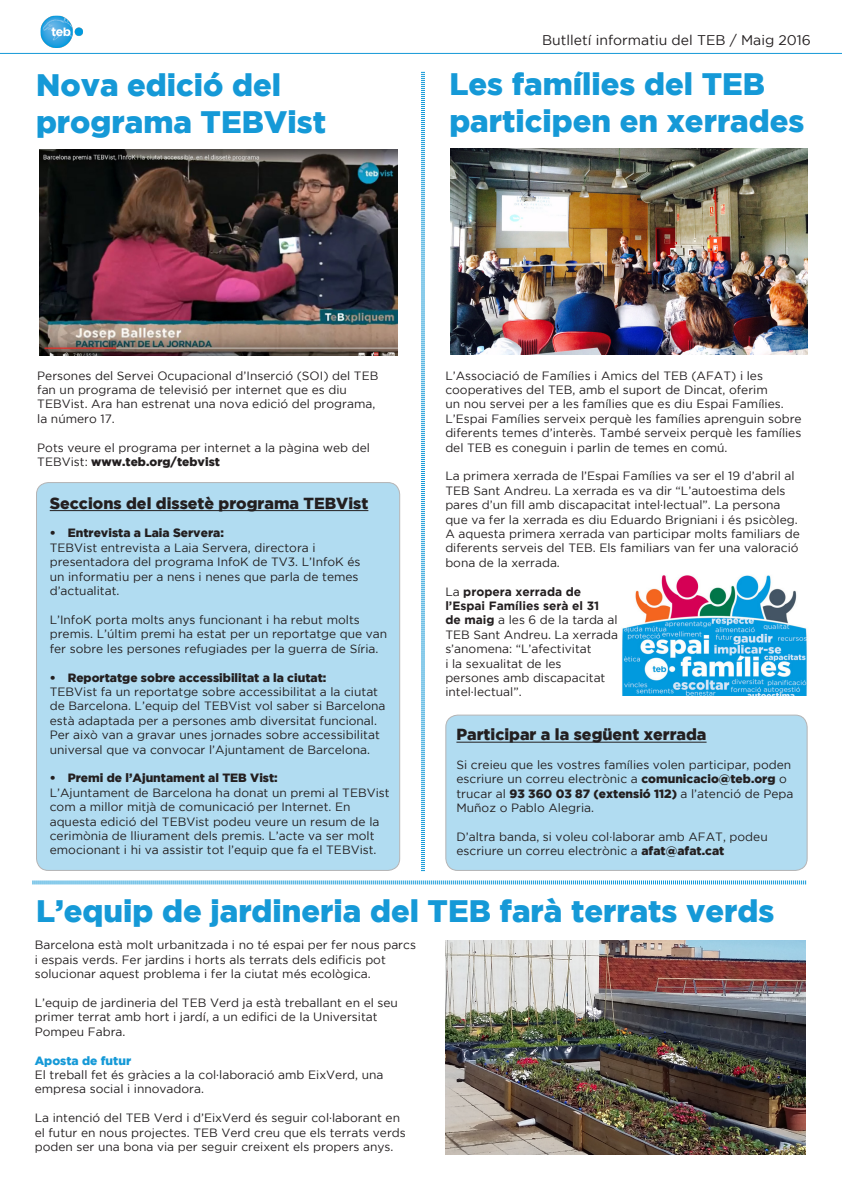
<style>
.page{position:relative;width:842px;height:1191px;background:#fff}
.page>*{position:absolute;margin:0;border:0;box-sizing:border-box;transform-origin:0 0}
.t1{font:900 31px/37.2px "Gotham";color:#1599d7}
.t2{font:900 16px "Gotham";color:#231f20}
.t3{font:14px "Gotham";color:#231f20}
.t4{font:12px/14.4px "Gotham";color:#231f20}
.t5{font:900 12px "Gotham";color:#231f20}
.t6{font:900 12px "Gotham";color:#1599d7}
.s1{font-weight:900}
.s2{font-weight:700}
</style>
<div class="page">
<img style="left:451px;top:149px;width:357px;height:205px">
<hr style="left:0;top:53px;width:842px;height:1px;background:#1599d7">
<img style="left:40px;top:15px;width:43px;height:33px">
<svg style="left:421px;top:72px;width:4px;height:799px"></svg>
<img style="left:445px;top:940px;width:361px;height:215px">
<svg style="left:32px;top:880px;width:774px;height:5px"></svg>
<div style="left:36px;top:482px;width:364px;height:388px;background:#b1dcf1;border-radius:12px"></div>
<div style="left:36px;top:482px;width:364px;height:389px;border:1px solid #231f20;border-radius:12px"></div>
<hr style="left:50px;top:510px;width:318px;height:1px;background:#231f20">
<img style="left:39px;top:150px;width:359px;height:205px">
<div style="left:446px;top:715px;width:361px;height:155px;background:#b1dcf1;border-radius:12px"></div>
<div style="left:445px;top:714px;width:363px;height:157px;border:1px solid #231f20;border-radius:12px"></div>
<hr style="left:456px;top:742px;width:250px;height:1px;background:#231f20">
<img style="left:622px;top:575px;width:185px;height:120px">
<p class="t1" style="left:36px;top:65px;width:292px">Nova edició del programa TEBVist</p>
<p class="t3" style="left:542px;top:32px;width:270px">Butlletí informatiu del TEB / Maig 2016</p>
<p class="t1" style="left:449px;top:64px;width:357px">Les famílies del TEB participen en xerrades</p>
<p class="t4" style="left:37px;top:368px;width:343px">Persones del Servei Ocupacional d’Inserció (SOI) del TEB</p>
<p class="t4" style="left:37px;top:382px;width:311px">fan un programa de televisió per internet que es diu</p>
<p class="t4" style="left:37px;top:397px;width:340px">TEBVist. Ara han estrenat una nova edició del programa,</p>
<p class="t4" style="left:37px;top:411px;width:79px">la número 17.</p>
<p class="t4" style="left:37px;top:440px;width:334px">Pots veure el programa per internet a la pàgina web del<br>TEBVist: <span class="s1">www.teb.org/tebvist</span></p>
<p class="t2" style="left:50px;top:494px;width:320px">Seccions del dissetè programa TEBVist</p>
<p class="t5" style="left:50px;top:526px;width:176px">• Entrevista a Laia Servera:</p>
<p class="t4" style="left:50px;top:540px;width:312px">TEBVist entrevista a Laia Servera, directora i presentadora del programa InfoK de TV3. L’InfoK és un informatiu per a nens i nenes que parla de temes d’actualitat.</p>
<p class="t4" style="left:50px;top:612px;width:339px">L’InfoK porta molts anys funcionant i ha rebut molts premis. L’últim premi ha estat per un reportatge que van fer sobre les persones refugiades per la guerra de Síria.</p>
<p class="t5" style="left:50px;top:670px;width:278px">• Reportatge sobre accessibilitat a la ciutat:</p>
<p class="t4" style="left:50px;top:684px;width:337px">TEBVist fa un reportatge sobre accessibilitat a la ciutat de Barcelona. L’equip del TEBVist vol saber si Barcelona està adaptada per a persones amb diversitat funcional.<br>Per això van a gravar unes jornades sobre accessibilitat universal que va convocar l’Ajuntament de Barcelona.</p>
<p class="t5" style="left:50px;top:771px;width:230px">• Premi de l’Ajuntament al TEB Vist:</p>
<p class="t4" style="left:50px;top:785px;width:341px">L’Ajuntament de Barcelona ha donat un premi al TEBVist com a millor mitjà de comunicació per Internet. En aquesta edició del TEBVist podeu veure un resum de la cerimònia de lliurament dels premis. L’acte va ser molt emocionant i hi va assistir tot l’equip que fa el TEBVist.</p>
<p class="t4" style="left:445px;top:368px;width:358px">L’Associació de Famílies i Amics del TEB (AFAT) i les cooperatives del TEB, amb el suport de Dincat, oferim<br>un nou servei per a les famílies que es diu Espai Famílies.<br>L’Espai Famílies serveix perquè les famílies aprenguin sobre diferents temes d’interès. També serveix perquè les famílies del TEB es coneguin i parlin de temes en comú.</p>
<p class="t4" style="left:445px;top:469px;width:356px">La primera xerrada de l’Espai Famílies va ser el 19 d’abril al TEB Sant Andreu. La xerrada es va dir “L’autoestima dels pares d’un fill amb discapacitat intel·lectual”. La persona que va fer la xerrada es diu Eduardo Brigniani i és psicòleg.<br>A aquesta primera xerrada van participar molts familiars de diferents serveis del TEB. Els familiars van fer una valoració bona de la xerrada.</p>
<p class="t4" style="left:445px;top:584px;width:174px">La <span class="s2">propera xerrada de l’Espai Famílies serà el 31<br>de maig</span> a les 6 de la tarda al<br>TEB Sant Andreu. La xerrada s’anomena: “L’afectivitat<br>i la sexualitat de les persones amb discapacitat intel·lectual”.</p>
<p class="t2" style="left:456px;top:725px;width:252px">Participar a la següent xerrada</p>
<p class="t4" style="left:456px;top:757px;width:339px">Si creieu que les vostres famílies volen participar, poden escriure un correu electrònic a <span class="s1">comunicacio@teb.org</span> o trucar al <span class="s1">93 360 03 87 (extensió 112)</span> a l’atenció de Pepa Muñoz o Pablo Alegria.</p>
<p class="t4" style="left:456px;top:829px;width:313px">D’altra banda, si voleu col·laborar amb AFAT, podeu escriure un correu electrònic a <span class="s1">afat@afat.cat</span></p>
<p class="t1" style="left:36px;top:891px;width:740px">L’equip de jardineria del TEB farà terrats verds</p>
<p class="t4" style="left:35px;top:937px;width:383px">Barcelona està molt urbanitzada i no té espai per fer nous parcs i espais verds. Fer jardins i horts als terrats dels edificis pot solucionar aquest problema i fer la ciutat més ecològica.</p>
<p class="t4" style="left:35px;top:995px;width:365px">L’equip de jardineria del TEB Verd ja està treballant en el seu primer terrat amb hort i jardí, a un edifici de la Universitat<br>Pompeu Fabra.</p>
<p class="t6" style="left:35px;top:1053px;width:98px">Aposta de futur</p>
<p class="t4" style="left:35px;top:1067px;width:350px">El treball fet és gràcies a la col·laboració amb EixVerd, una empresa social i innovadora.</p>
<p class="t4" style="left:35px;top:1110px;width:373px">La intenció del TEB Verd i d’EixVerd és seguir col·laborant en el futur en nous projectes. TEB Verd creu que els terrats verds poden ser una bona via per seguir creixent els propers anys.</p>
</div>
